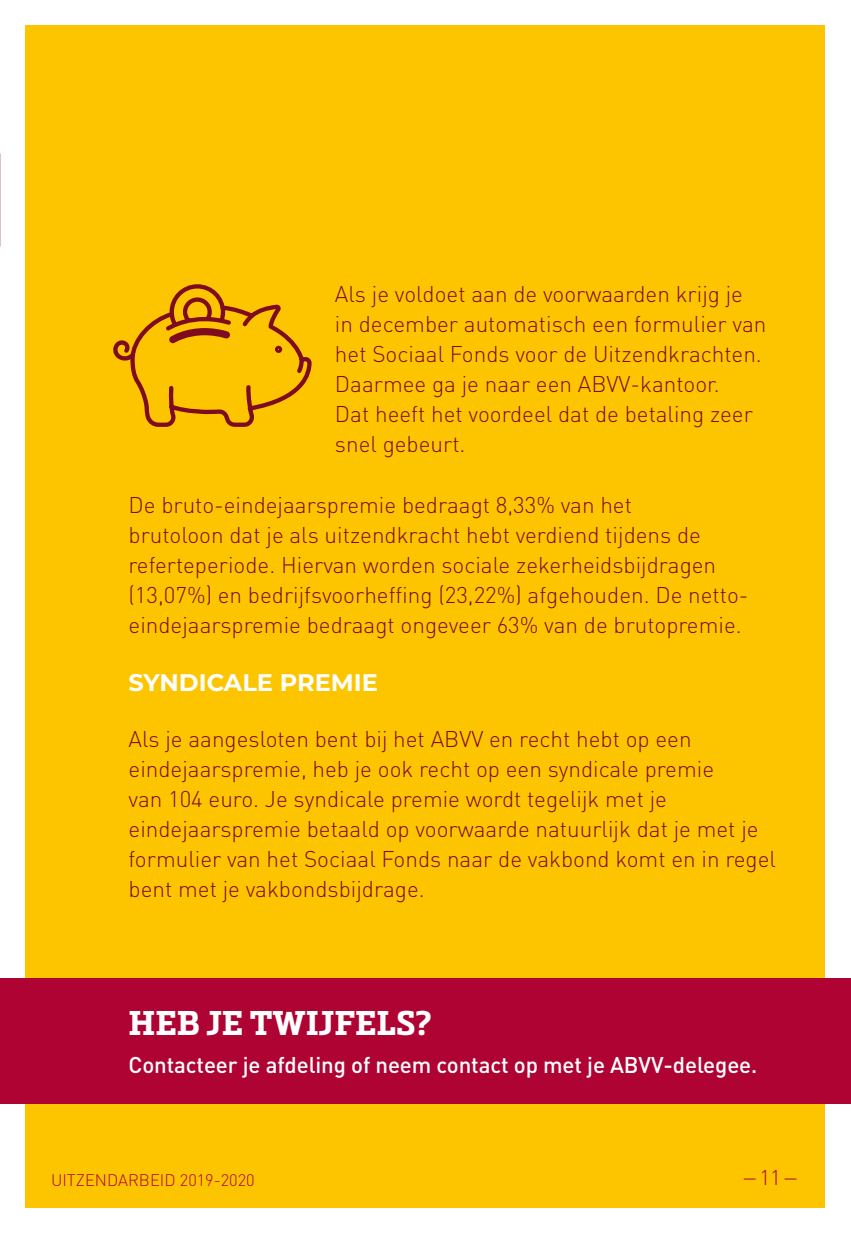
<style>
.page{position:relative;width:851px;height:1234px;background:#fff}
.page>*{position:absolute;margin:0;border:0;box-sizing:border-box;transform-origin:0 0}
.titelstijl_geel_kade{font:700 33.9px "Metronic Slab Pro";color:#fff}
.Subtitel_1_kaps{font:700 24px "Montserrat";color:#fff}
.Body{font:300 22.5px/30px "DIN";color:#7e0b1f}
.Body-2{font:500 22.5px "DIN";letter-spacing:-.005em;color:#fff}
.t1{font:300 21px "DIN";color:#af0333}
.t2{font:300 16.5px "DIN";color:#af0333}
</style>
<div class="page">
<div style="left:26px;top:26px;width:799px;height:1182px;background:#fdc500"></div>
<div style="left:0;top:978px;width:850px;height:125px;background:#af0333"></div>
<svg style="left:113px;top:284px;width:199px;height:143px"></svg>
<svg style="left:784px;top:1178px;width:12px;height:1px"></svg>
<svg style="left:743px;top:1178px;width:12px;height:1px"></svg>
<p class="Body" style="left:335px;top:279px;width:433px">Als je voldoet aan de voorwaarden krijg je in december automatisch een formulier van het Sociaal Fonds voor de Uitzendkrachten.<br>Daarmee ga je naar een ABVV-kantoor.<br>Dat heeft het voordeel dat de betaling zeer snel gebeurt.</p>
<p class="Body" style="left:128px;top:489px;width:621px">De bruto-eindejaarspremie bedraagt 8,33% van het<br>brutoloon dat je als uitzendkracht hebt verdiend tijdens de referteperiode. Hiervan worden sociale zekerheidsbijdragen (13,07%) en bedrijfsvoorheffing (23,22%) afgehouden. De netto&shy;eindejaarspremie bedraagt ongeveer 63% van de brutopremie.</p>
<p class="Subtitel_1_kaps" style="left:128px;top:665px;width:251px">SYNDICALE PREMIE</p>
<p class="Body" style="left:128px;top:723px;width:648px">Als je aangesloten bent bij het ABVV en recht hebt op een eindejaarspremie, heb je ook recht op een syndicale premie<br>van 104 euro. Je syndicale premie wordt tegelijk met je eindejaarspremie betaald op voorwaarde natuurlijk dat je met je formulier van het Sociaal Fonds naar de vakbond komt en in regel bent met je vakbondsbijdrage.</p>
<p class="titelstijl_geel_kade" style="left:128px;top:1001px;width:304px">HEB JE TWIJFELS?</p>
<p class="Body-2" style="left:128px;top:1050px;width:630px">Contacteer je afdeling of neem contact op met je ABVV-delegee.</p>
<p class="t2" style="left:51px;top:1169px;width:205px">UITZENDARBEID 2019-2020</p>
<p class="t1" style="left:759px;top:1163px;width:23px">11</p>
</div>
